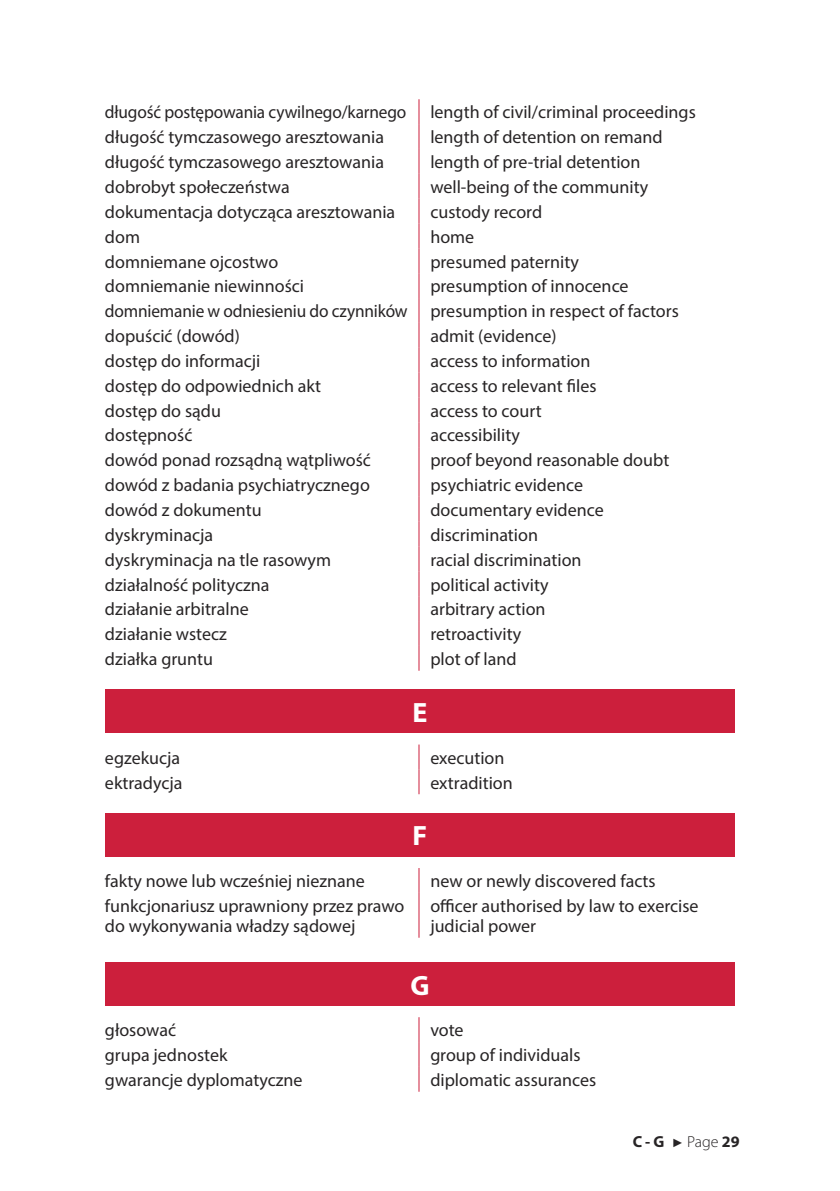
<style>
.page{position:relative;width:840px;height:1191px;background:#fff}
.page>*{position:absolute;margin:0;border:0;box-sizing:border-box;transform-origin:0 0}
.t1{font:700 28px "Myriad Pro";color:#fff}
.t2{font:18px/20px "Myriad Pro";color:#272425}
.t3{font:18px "Myriad Pro";color:#272425;scale:.96 1}
.t4{font:700 16px "Myriad Pro";color:#272425}
.s1{font-family:"Arial";font-weight:400;font-size:12px}
.s2{font-weight:300}
</style>
<div class="page">
<svg style="left:418px;top:99px;width:1px;height:572px"></svg>
<div style="left:105px;top:689px;width:629px;height:44px;background:#cc1f3c"></div>
<svg style="left:418px;top:744px;width:1px;height:50px"></svg>
<div style="left:105px;top:813px;width:629px;height:43px;background:#cc1f3c"></div>
<svg style="left:418px;top:868px;width:1px;height:25px"></svg>
<hr style="left:418px;top:893px;width:1px;height:44px;background:#cc1f3c">
<div style="left:105px;top:962px;width:629px;height:43px;background:#cc1f3c"></div>
<svg style="left:418px;top:1017px;width:1px;height:74px"></svg>
<p class="t3" style="left:105px;top:106px;width:315px">długość postępowania cywilnego/karnego</p>
<p class="t2" style="left:430px;top:104px;width:267px">length of civil/criminal proceedings</p>
<p class="t2" style="left:105px;top:129px;width:280px">długość tymczasowego aresztowania</p>
<p class="t2" style="left:430px;top:129px;width:234px">length of detention on remand</p>
<p class="t2" style="left:105px;top:153px;width:280px">długość tymczasowego aresztowania</p>
<p class="t2" style="left:430px;top:153px;width:211px">length of pre-trial detention</p>
<p class="t2" style="left:105px;top:178px;width:186px">dobrobyt społeczeństwa</p>
<p class="t2" style="left:430px;top:178px;width:219px">well-being of the community</p>
<p class="t2" style="left:105px;top:203px;width:291px">dokumentacja dotycząca aresztowania</p>
<p class="t2" style="left:430px;top:203px;width:113px">custody record</p>
<p class="t2" style="left:105px;top:228px;width:37px">dom</p>
<p class="t2" style="left:430px;top:228px;width:45px">home</p>
<p class="t2" style="left:105px;top:253px;width:175px">domniemane ojcostwo</p>
<p class="t2" style="left:430px;top:253px;width:150px">presumed paternity</p>
<p class="t2" style="left:105px;top:278px;width:200px">domniemanie niewinności</p>
<p class="t2" style="left:430px;top:278px;width:200px">presumption of innocence</p>
<p class="t3" style="left:105px;top:304px;width:316px">domniemanie w odniesieniu do czynników</p>
<p class="t2" style="left:430px;top:302px;width:250px">presumption in respect of factors</p>
<p class="t2" style="left:105px;top:327px;width:136px">dopuścić (dowód)</p>
<p class="t2" style="left:430px;top:327px;width:128px">admit (evidence)</p>
<p class="t2" style="left:105px;top:352px;width:157px">dostęp do informacji</p>
<p class="t2" style="left:430px;top:352px;width:161px">access to information</p>
<p class="t2" style="left:105px;top:377px;width:217px">dostęp do odpowiednich akt</p>
<p class="t2" style="left:430px;top:377px;width:167px">access to relevant files</p>
<p class="t2" style="left:105px;top:402px;width:117px">dostęp do sądu</p>
<p class="t2" style="left:430px;top:402px;width:113px">access to court</p>
<p class="t2" style="left:105px;top:427px;width:89px">dostępność</p>
<p class="t2" style="left:430px;top:427px;width:91px">accessibility</p>
<p class="t2" style="left:105px;top:452px;width:267px">dowód ponad rozsądną wątpliwość</p>
<p class="t2" style="left:430px;top:452px;width:240px">proof beyond reasonable doubt</p>
<p class="t2" style="left:105px;top:476px;width:266px">dowód z badania psychiatrycznego</p>
<p class="t2" style="left:430px;top:476px;width:154px">psychiatric evidence</p>
<p class="t2" style="left:105px;top:501px;width:158px">dowód z dokumentu</p>
<p class="t2" style="left:430px;top:501px;width:175px">documentary evidence</p>
<p class="t2" style="left:105px;top:526px;width:110px">dyskryminacja</p>
<p class="t2" style="left:430px;top:526px;width:109px">discrimination</p>
<p class="t2" style="left:105px;top:551px;width:227px">dyskryminacja na tle rasowym</p>
<p class="t2" style="left:430px;top:551px;width:153px">racial discrimination</p>
<p class="t2" style="left:105px;top:576px;width:166px">działalność polityczna</p>
<p class="t2" style="left:430px;top:576px;width:120px">political activity</p>
<p class="t2" style="left:105px;top:601px;width:145px">działanie arbitralne</p>
<p class="t2" style="left:430px;top:601px;width:117px">arbitrary action</p>
<p class="t2" style="left:105px;top:625px;width:123px">działanie wstecz</p>
<p class="t2" style="left:430px;top:625px;width:92px">retroactivity</p>
<p class="t2" style="left:105px;top:650px;width:109px">działka gruntu</p>
<p class="t2" style="left:430px;top:650px;width:88px">plot of land</p>
<h1 class="t1" style="left:412px;top:702px;width:16px">E</h1>
<p class="t2" style="left:105px;top:749px;width:77px">egzekucja</p>
<p class="t2" style="left:430px;top:749px;width:76px">execution</p>
<p class="t2" style="left:105px;top:774px;width:79px">ektradycja</p>
<p class="t2" style="left:430px;top:774px;width:84px">extradition</p>
<h1 class="t1" style="left:412px;top:825px;width:16px">F</h1>
<p class="t2" style="left:105px;top:872px;width:261px">fakty nowe lub wcześniej nieznane</p>
<p class="t2" style="left:430px;top:872px;width:227px">new or newly discovered facts</p>
<p class="t2" style="left:105px;top:897px;width:301px">funkcjonariusz uprawniony przez prawo do wykonywania władzy sądowej</p>
<p class="t2" style="left:430px;top:897px;width:269px">officer authorised by law to exercise judicial power</p>
<h1 class="t1" style="left:410px;top:974px;width:21px">G</h1>
<p class="t2" style="left:105px;top:1021px;width:73px">głosować</p>
<p class="t2" style="left:430px;top:1021px;width:35px">vote</p>
<p class="t2" style="left:105px;top:1046px;width:124px">grupa jednostek</p>
<p class="t2" style="left:430px;top:1046px;width:152px">group of individuals</p>
<p class="t2" style="left:105px;top:1071px;width:199px">gwarancje dyplomatyczne</p>
<p class="t2" style="left:430px;top:1071px;width:167px">diplomatic assurances</p>
<p class="t4" style="left:632px;top:1136px;width:108px">C - G <span class="s1">►</span> <span class="s2">Page</span> 29</p>
</div>
